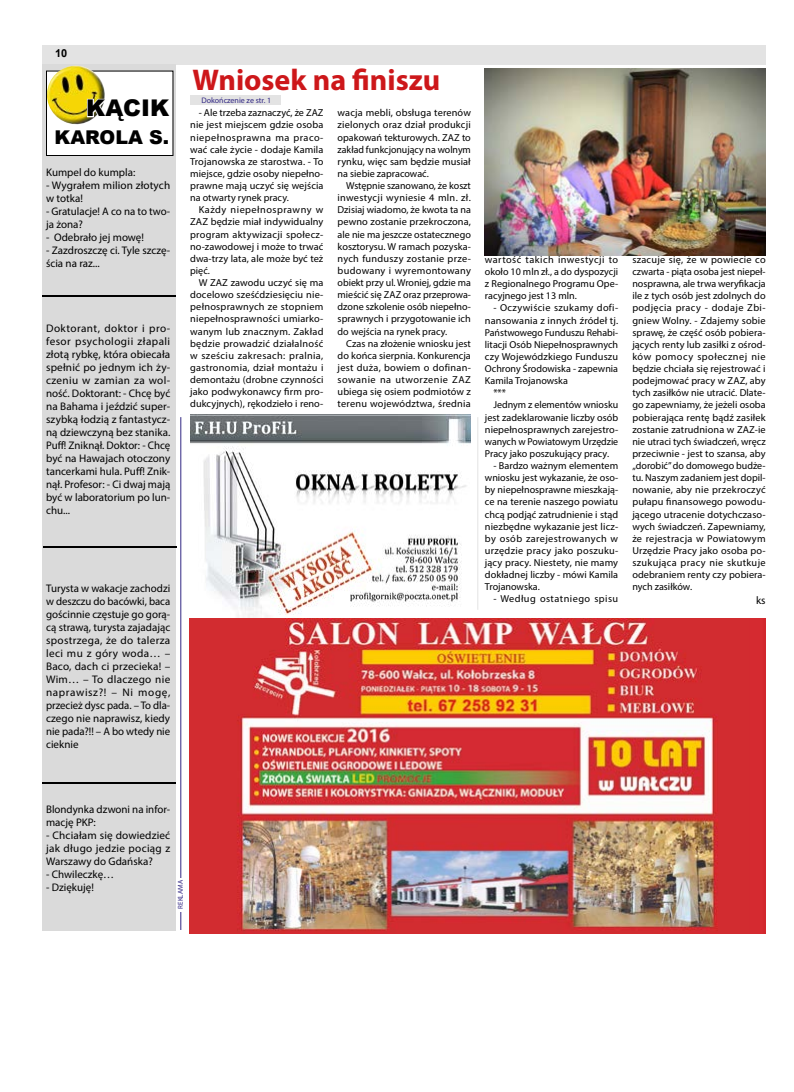
<style>
.page{position:relative;width:794px;height:1092px;background:#fff}
.page>*{position:absolute;margin:0;border:0;box-sizing:border-box;transform-origin:0 0}
.t1{font:700 30px "Myriad Pro";color:#cd171a}
.t2{font:900 23px "Arial";color:#000}
.t3{font:900 19px "Arial";color:#000}
.t4{font:11px/13px "Myriad Pro";color:#000}
.t5{font:700 11px "Arial";color:#000}
.t6{font:10.1px/12.1px "Myriad Pro";letter-spacing:.005em;color:#000;text-align:justify}
.t7{font:10.1px "Myriad Pro";letter-spacing:.03em;color:#000}
.t8{font:10.1px "Myriad Pro";letter-spacing:.045em;color:#000}
.t9{font:8px "Myriad Pro";color:#312783}
.t10{font:7px "Myriad Pro";color:#312783}
</style>
<div class="page">
<div style="left:43px;top:45px;width:722px;height:19px;background:#e3e3e3"></div>
<div style="left:43px;top:64px;width:133px;height:867px;background:#dadada"></div>
<img style="left:190px;top:618px;width:575px;height:315px">
<hr style="left:43px;top:296px;width:133px;height:1px;background:#000">
<hr style="left:43px;top:546px;width:133px;height:1px;background:#000">
<hr style="left:43px;top:782px;width:133px;height:1px;background:#000">
<div style="left:46px;top:71px;width:127px;height:84px;background:#fff"></div>
<div style="left:46px;top:71px;width:127px;height:85px;border:1px solid #000"></div>
<img style="left:46px;top:66px;width:61px;height:60px">
<svg style="left:54px;top:97px;width:120px;height:50px"></svg>
<img style="left:190px;top:414px;width:281px;height:203px">
<hr style="left:180px;top:417px;width:1px;height:512px;background:#312783">
<div style="left:177px;top:878px;width:7px;height:33px;background:#fff"></div>
<hr style="left:477px;top:417px;width:1px;height:192px;background:#e3e3e3">
<div style="left:190px;top:95px;width:91px;height:9px;background:#e3e3e3"></div>
<img style="left:485px;top:69px;width:280px;height:186px">
<p class="t5" style="left:55px;top:46px;width:14px">10</p>
<h2 class="t2" style="left:86px;top:91px;width:85px">KĄCIK</h2>
<h3 class="t3" style="left:55px;top:123px;width:116px">KAROLA S.</h3>
<p class="t4" style="left:46px;top:165px;width:91px">Kumpel do kumpla:</p>
<p class="t4" style="left:46px;top:178px;width:126px">- Wygrałem milion złotych w totka!</p>
<p class="t4" style="left:46px;top:204px;width:126px">- Gratulacje! A co na to two&shy;ja żona?</p>
<p class="t4" style="left:46px;top:230px;width:99px">- Odebrało jej mowę!</p>
<p class="t4" style="left:46px;top:243px;width:126px">- Zazdroszczę ci. Tyle szczę&shy;ścia na raz...</p>
<p class="t4" style="left:46px;top:321px;width:126px;text-align:justify">Doktorant, doktor i pro&shy;fesor psychologii złapali złotą rybkę, która obiecała spełnić po jednym ich ży&shy;czeniu w zamian za wol&shy;ność. Doktorant: - Chcę być na Bahama i jeździć super&shy;szybką łodzią z fantastycz&shy;ną dziewczyną bez stanika.<br>Puff! Zniknął. Doktor: - Chcę być na Hawajach otoczony tancerkami hula. Puff! Znik&shy;nął. Profesor: - Ci dwaj mają być w laboratorium po lun&shy;chu...</p>
<p class="t4" style="left:46px;top:581px;width:126px;text-align:justify">Turysta w wakacje zachodzi w deszczu do bacówki, baca gościnnie częstuje go gorą&shy;cą strawą, turysta zajadając spostrzega, że do talerza leci mu z góry woda… – Baco, dach ci przecieka! – Wim… – To dlaczego nie naprawisz?! – Ni mogę, przecież dysc pada. – To dla&shy;czego nie naprawisz, kiedy nie pada?!! – A bo wtedy nie cieknie</p>
<h1 class="t1" style="left:193px;top:60px;width:249px">Wniosek na finiszu</h1>
<p class="t9" style="left:201px;top:95px;width:71px">Dokończenie ze str. 1</p>
<p class="t6" style="left:190px;top:107px;width:135px;text-indent:9px">- Ale trzeba zaznaczyć, że ZAZ nie jest miejscem gdzie osoba niepełnosprawna ma praco&shy;wać całe życie - dodaje Kamila Trojanowska ze starostwa. - To miejsce, gdzie osoby niepełno&shy;prawne mają uczyć się wejścia na otwarty rynek pracy.</p>
<p class="t6" style="left:190px;top:204px;width:135px;text-indent:9px">Każdy niepełnosprawny w ZAZ będzie miał indywidualny program aktywizacji społecz&shy;no-zawodowej i może to trwać dwa-trzy lata, ale może być też pięć.</p>
<p class="t6" style="left:190px;top:276px;width:135px;text-indent:9px">W ZAZ zawodu uczyć się ma docelowo sześćdziesięciu nie&shy;pełnosprawnych ze stopniem niepełnosprawności umiarko&shy;wanym lub znacznym. Zakład będzie prowadzić działalność w sześciu zakresach: pralnia, gastronomia, dział montażu i demontażu (drobne czynności jako podwykonawcy firm pro&shy;dukcyjnych), rękodzieło i reno-</p>
<p class="t6" style="left:337px;top:107px;width:135px">wacja mebli, obsługa terenów zielonych oraz dział produkcji opakowań tekturowych. ZAZ to zakład funkcjonujący na wolnym rynku, więc sam będzie musiał na siebie zapracować.</p>
<p class="t6" style="left:337px;top:179px;width:135px;text-indent:9px">Wstępnie szanowano, że koszt inwestycji wyniesie 4 mln. zł.<br>Dzisiaj wiadomo, że kwota ta na pewno zostanie przekroczona, ale nie ma jeszcze ostatecznego kosztorysu. W ramach pozyska&shy;nych funduszy zostanie prze&shy;budowany i wyremontowany obiekt przy ul. Wroniej, gdzie ma mieścić się ZAZ oraz przeprowa&shy;dzone szkolenie osób niepełno&shy;sprawnych i przygotowanie ich do wejścia na rynek pracy.</p>
<p class="t6" style="left:337px;top:337px;width:135px;text-indent:9px">Czas na złożenie wniosku jest do końca sierpnia. Konkurencja jest duża, bowiem o dofinan&shy;sowanie na utworzenie ZAZ ubiega się osiem podmiotów z terenu województwa, średnia</p>
<p class="t6" style="left:485px;top:253px;width:135px">wartość takich inwestycji to około 10 mln zł., a do dyspozycji z Regionalnego Programu Ope&shy;racyjnego jest 13 mln.</p>
<p class="t7" style="left:493px;top:302px;width:126px">- Oczywiście szukamy dofi-</p>
<p class="t6" style="left:485px;top:314px;width:135px">nansowania z innych źródeł tj.</p>
<p class="t6" style="left:485px;top:326px;width:135px">Państwowego Funduszu Rehabi-</p>
<p class="t6" style="left:485px;top:338px;width:135px">litacji Osób Niepełnosprawnych</p>
<p class="t6" style="left:485px;top:350px;width:135px">czy Wojewódzkiego Funduszu</p>
<p class="t6" style="left:485px;top:362px;width:135px">Ochrony Środowiska - zapewnia</p>
<p class="t6" style="left:485px;top:374px;width:85px">Kamila Trojanowska</p>
<p class="t6" style="left:493px;top:386px;width:14px">***</p>
<p class="t6" style="left:493px;top:399px;width:126px">Jednym z elementów wniosku</p>
<p class="t6" style="left:485px;top:411px;width:135px">jest zadeklarowanie liczby osób</p>
<p class="t6" style="left:485px;top:423px;width:135px">niepełnosprawnych zarejestro-</p>
<p class="t6" style="left:485px;top:435px;width:135px">wanych w Powiatowym Urzędzie</p>
<p class="t6" style="left:485px;top:447px;width:126px">Pracy jako poszukujący pracy.</p>
<p class="t6" style="left:485px;top:459px;width:135px;text-indent:9px">- Bardzo ważnym elementem wniosku jest wykazanie, że oso&shy;by niepełnosprawne mieszkają&shy;ce na terenie naszego powiatu chcą podjąć zatrudnienie i stąd niezbędne wykazanie jest licz&shy;by osób zarejestrowanych w urzędzie pracy jako poszuku&shy;jący pracy. Niestety, nie mamy dokładnej liczby - mówi Kamila Trojanowska.</p>
<p class="t8" style="left:493px;top:593px;width:126px">- Według ostatniego spisu</p>
<p class="t6" style="left:632px;top:253px;width:135px">szacuje się, że w powiecie co czwarta - piąta osoba jest niepeł&shy;nosprawna, ale trwa weryfikacja ile z tych osób jest zdolnych do podjęcia pracy - dodaje Zbi&shy;gniew Wolny. - Zdajemy sobie sprawę, że część osób pobiera&shy;jących renty lub zasiłki z ośrod&shy;ków pomocy społecznej nie będzie chciała się rejestrować i podejmować pracy w ZAZ, aby tych zasiłków nie utracić. Dlate&shy;go zapewniamy, że jeżeli osoba pobierająca rentę bądź zasiłek zostanie zatrudniona w ZAZ-ie nie utraci tych świadczeń, wręcz przeciwnie - jest to szansa, aby „dorobić” do domowego budże&shy;tu. Naszym zadaniem jest dopil&shy;nowanie, aby nie przekroczyć pułapu finansowego powodu&shy;jącego utracenie dotychczaso&shy;wych świadczeń. Zapewniamy, że rejestracja w Powiatowym Urzędzie Pracy jako osoba po&shy;szukująca pracy nie skutkuje odebraniem renty czy pobiera&shy;nych zasiłków.</p>
<p class="t4" style="left:756px;top:593px;width:11px">ks</p>
<p class="t4" style="left:46px;top:802px;width:126px">Blondynka dzwoni na infor&shy;mację PKP:</p>
<p class="t4" style="left:46px;top:828px;width:126px;text-align:justify">- Chciałam się dowiedzieć jak długo jedzie pociąg z Warszawy do Gdańska?</p>
<p class="t4" style="left:46px;top:867px;width:70px">- Chwileczkę…</p>
<p class="t4" style="left:46px;top:880px;width:49px">- Dziękuję!</p>
<p class="t10" style="left:176px;top:908px;width:30px;rotate:-90deg">REKLAMA</p>
</div>
